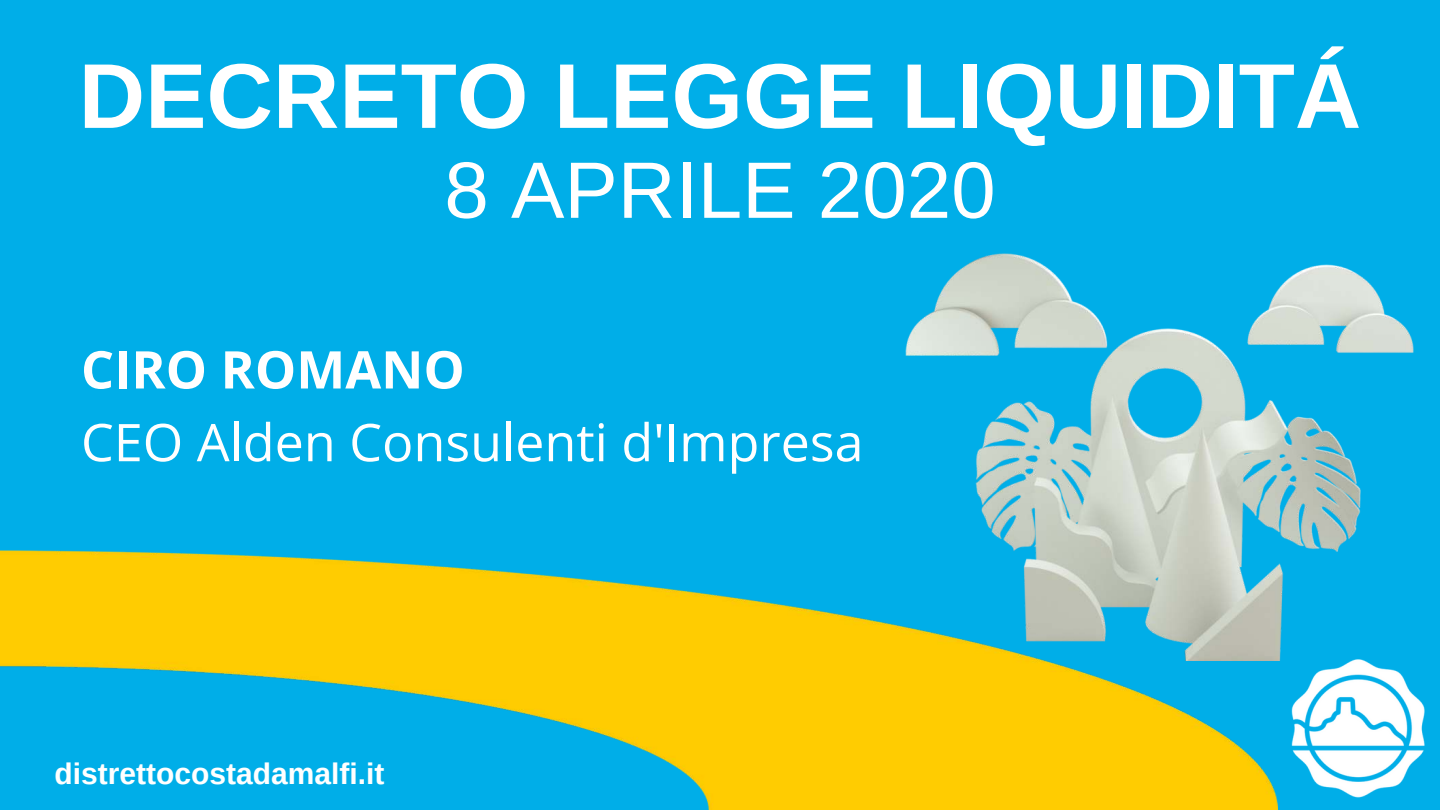
<style>
.page{position:relative;width:1440px;height:810px;background:#00aee8}
.page>*{position:absolute;margin:0;border:0;box-sizing:border-box;transform-origin:0 0}
.t1{font:700 92px "Arimo";color:#fff}
.t2{font:80px "Arimo";color:#fff}
.t3{font:52px "Open Sans";color:#fff}
.t4{font:700 52px "Open Sans";color:#fff}
.t5{font:700 30px "Arimo";color:#fff}
</style>
<div class="page">
<img style="left:905px;top:254px;width:508px;height:391px">
<img style="left:0;top:550px;width:1278px;height:260px">
<img style="left:1273px;top:645px;width:152px;height:165px">
<h1 class="t1" style="left:79px;top:33px;width:1284px">DECRETO LEGGE LIQUIDITÁ</h1>
<h2 class="t2" style="left:444px;top:140px;width:553px">8 APRILE 2020</h2>
<p class="t4" style="left:81px;top:333px;width:385px">CIRO ROMANO</p>
<p class="t3" style="left:81px;top:407px;width:784px">CEO Alden Consulenti d'Impresa</p>
<p class="t5" style="left:54px;top:753px;width:332px">distrettocostadamalfi.it</p>
</div>
